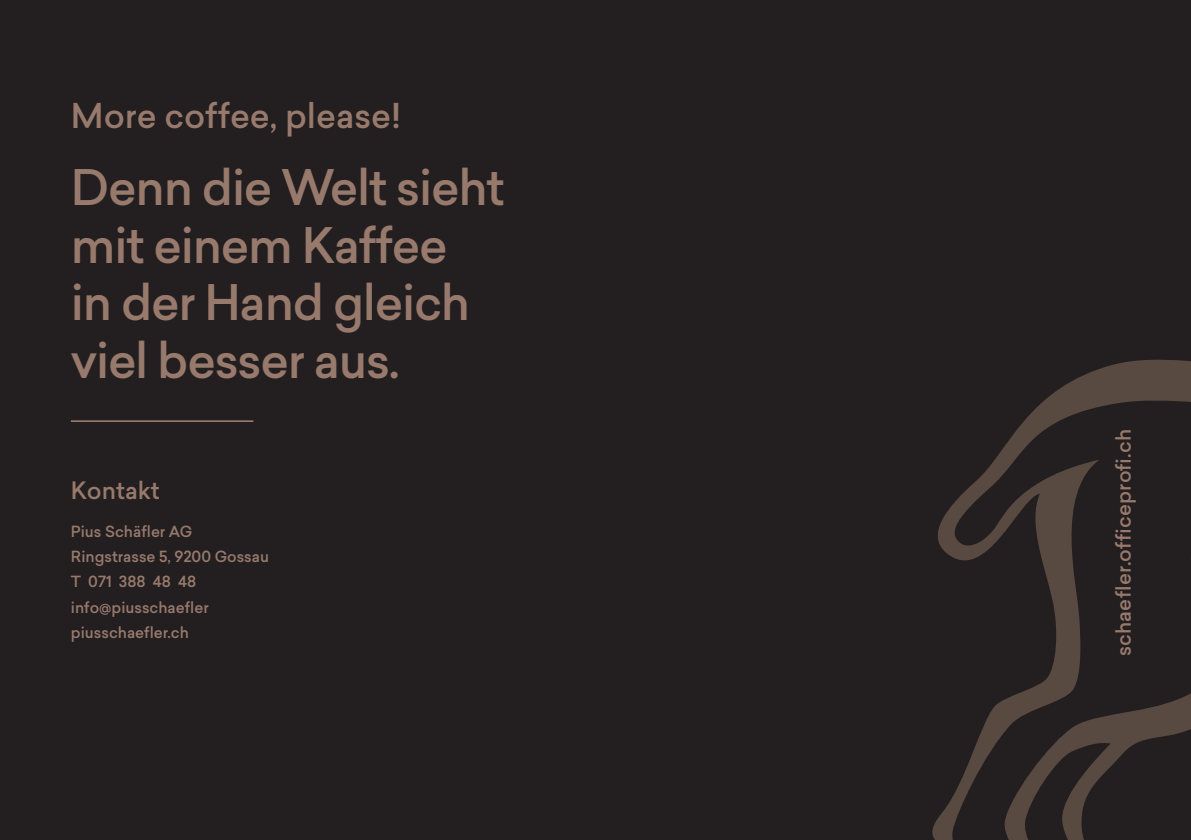
<style>
.page{position:relative;width:1191px;height:840px;background:#fff}
.page>*{position:absolute;margin:0;border:0;box-sizing:border-box;transform-origin:0 0}
.Paragraph_10pt{font:500 48px "Sailec";letter-spacing:-.025em;color:#987a6d}
.Paragraph_10pt-2{font:500 33.6px "Sailec";color:#987a6d}
.Paragraph_10pt-3{font:500 23.4px "Sailec";color:#987a6d}
.Titel_Unterstrichen{font:500 20px "Sailec";letter-spacing:.01em;color:#987a6d}
.Paragraph_10pt-4{font:500 15px/25.2px "Sailec";color:#987a6d}
</style>
<div class="page">
<div style="left:0;top:0;width:1191px;height:839px;background:#231f20"></div>
<hr style="left:71px;top:420px;width:182px;height:2px;background:#987a6d">
<svg style="left:932px;top:359px;width:259px;height:480px"></svg>
<svg style="left:1189px;top:359px;width:2px;height:221px"></svg>
<p class="Paragraph_10pt-2" style="left:71px;top:92px;width:332px">More coffee, please!</p>
<p class="Paragraph_10pt" style="left:71px;top:153px;width:435px">Denn die Welt sieht</p>
<p class="Paragraph_10pt" style="left:71px;top:211px;width:378px">mit einem Kaffee</p>
<p class="Paragraph_10pt" style="left:71px;top:269px;width:401px">in der Hand gleich</p>
<p class="Paragraph_10pt" style="left:71px;top:326px;width:330px">viel besser aus.</p>
<p class="Paragraph_10pt-3" style="left:71px;top:473px;width:90px">Kontakt</p>
<p class="Paragraph_10pt-4" style="left:71px;top:518px;width:200px">Pius Schäfler AG<br>Ringstrasse 5, 9200 Gossau</p>
<p class="Paragraph_10pt-4" style="left:71px;top:569px;width:127px">T 071 388 48 48</p>
<p class="Paragraph_10pt-4" style="left:71px;top:594px;width:139px">info@piusschaefler piusschaefler.ch</p>
<p class="Titel_Unterstrichen" style="left:1109px;top:656px;width:229px;rotate:-90deg">schaefler.officeprofi.ch</p>
</div>
